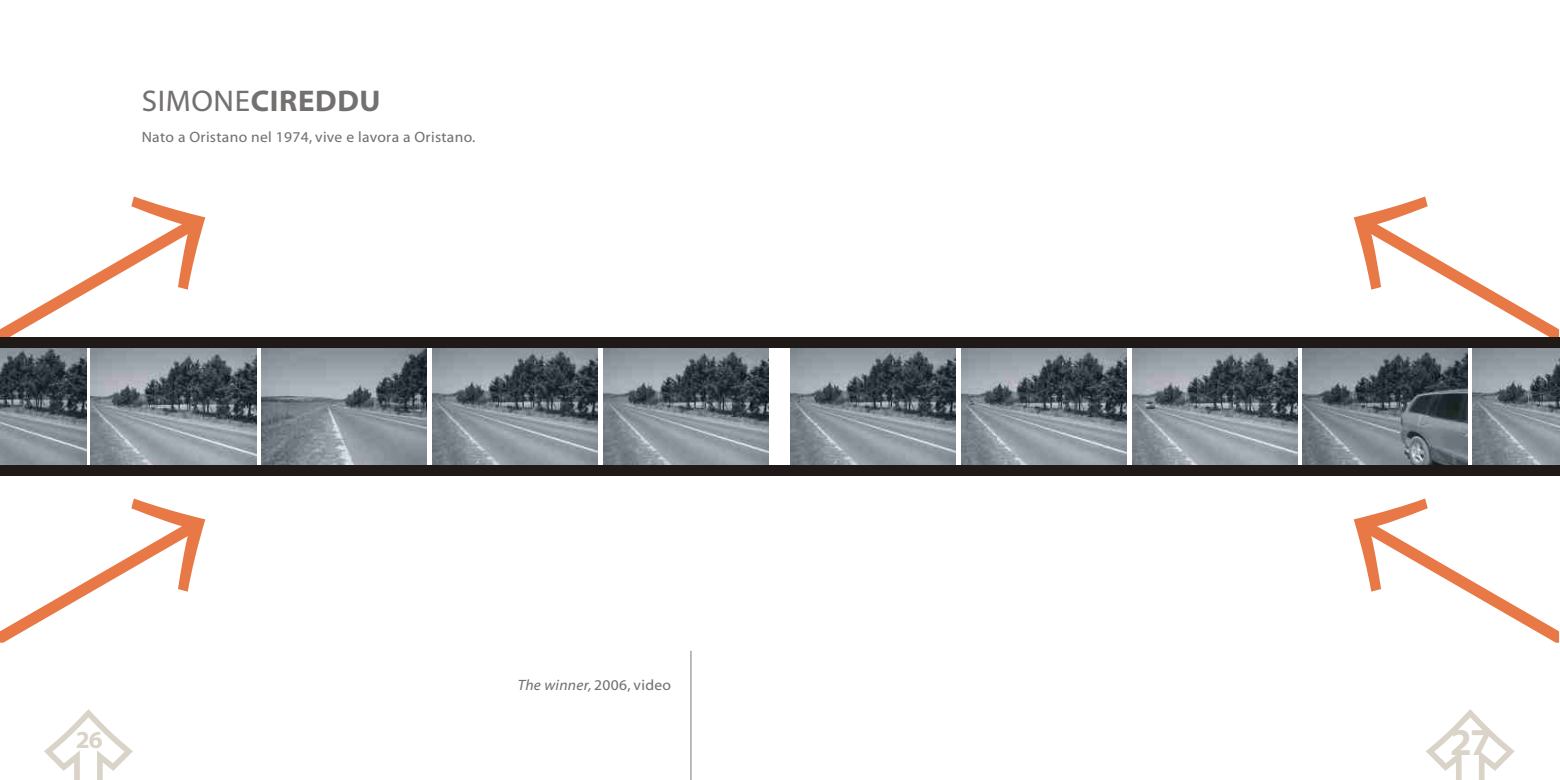
<style>
.page{position:relative;width:1560px;height:780px;background:#fff}
.page>*{position:absolute;margin:0;border:0;box-sizing:border-box;transform-origin:0 0}
.t1{font:700 38px "Myriad Web";color:#d9d4c7}
.t2{font:700 30px "Myriad Web";letter-spacing:.02em;color:#737070}
.t3{font:700 24.62px "Myriad Web";color:#d9d4c7}
.t4{font:15px "Myriad Web";letter-spacing:.02em;color:#737070}
.t5{font:italic 15px "Myriad Web";letter-spacing:.02em;color:#737070}
.s1{font-weight:400}
.s2{font-style:normal}
</style>
<div class="page">
<img style="left:1472px;top:347px;width:87px;height:118px">
<img style="left:0;top:347px;width:86px;height:118px">
<img style="left:91px;top:347px;width:165px;height:118px">
<img style="left:603px;top:347px;width:166px;height:118px">
<img style="left:432px;top:347px;width:166px;height:118px">
<img style="left:790px;top:347px;width:166px;height:118px">
<img style="left:961px;top:347px;width:166px;height:118px">
<img style="left:1132px;top:347px;width:166px;height:118px">
<img style="left:261px;top:347px;width:166px;height:118px">
<img style="left:1302px;top:347px;width:166px;height:118px">
<svg style="left:0;top:498px;width:205px;height:145px"></svg>
<svg style="left:0;top:196px;width:205px;height:141px"></svg>
<svg style="left:44px;top:709px;width:89px;height:71px"></svg>
<svg style="left:1426px;top:709px;width:89px;height:71px"></svg>
<svg style="left:1354px;top:498px;width:205px;height:145px"></svg>
<svg style="left:1354px;top:196px;width:205px;height:141px"></svg>
<div style="left:0;top:337px;width:1559px;height:10px;background:#1f1a17"></div>
<div style="left:0;top:465px;width:1559px;height:11px;background:#1f1a17"></div>
<hr style="left:690px;top:651px;width:2px;height:129px;background:#969494">
<h2 class="t2" style="left:142px;top:89px;width:240px"><span class="s1">SIMONE</span>CIREDDU</h2>
<p class="t4" style="left:142px;top:131px;width:335px">Nato a Oristano nel 1974, vive e lavora a Oristano.</p>
<p class="t5" style="left:518px;top:679px;width:155px">The winner, <span class="s2">2006, video</span></p>
<h3 class="t3" style="left:76px;top:730px;width:28px">26</h3>
<h1 class="t1" style="left:1450px;top:727px;width:43px">27</h1>
</div>
